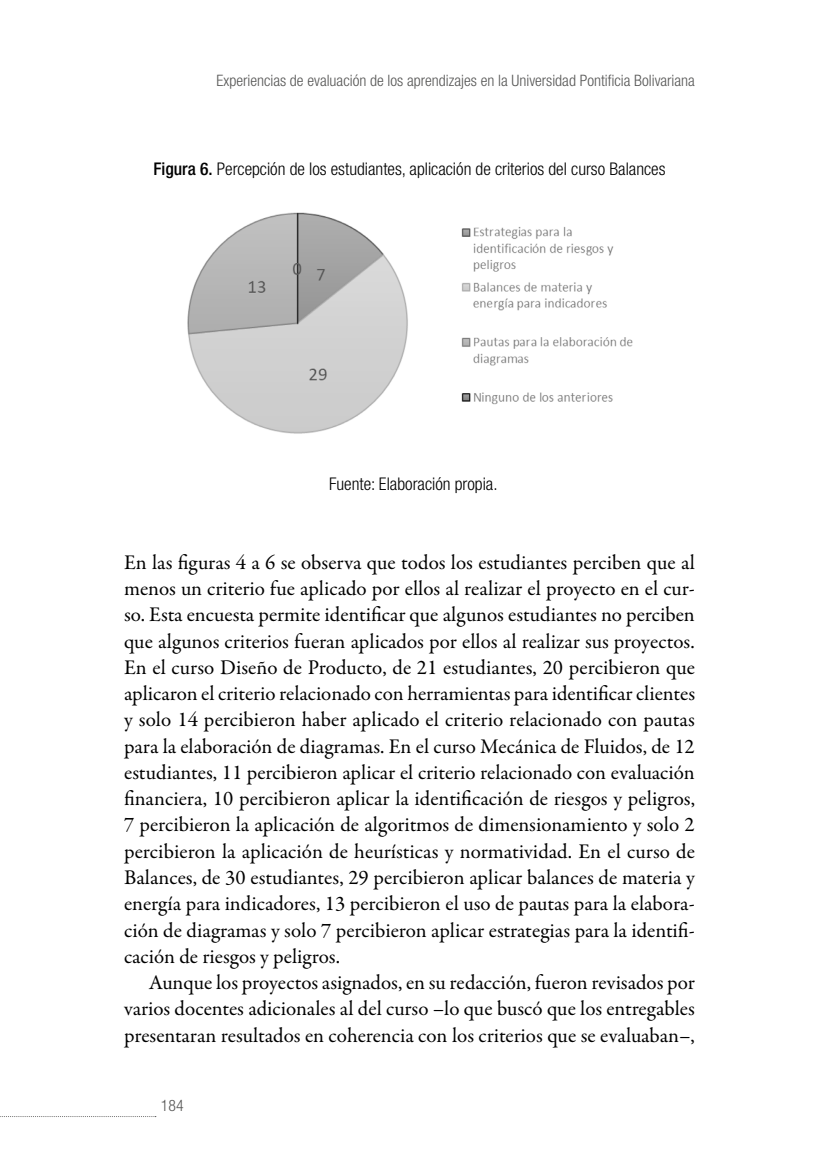
<style>
.page{position:relative;width:819px;height:1166px;background:#fff}
.page>*{position:absolute;margin:0;border:0;box-sizing:border-box;transform-origin:0 0}
.t1{font:21px/26.2px "Garamond Premr Pro";color:#000;text-align:justify}
.t2{font:300 condensed 17.5px "Helvetica Neue LT Std";color:#000}
.t3{font:300 condensed 15.75px "Helvetica Neue LT Std";color:#575756}
.s1{font-weight:500}
</style>
<div class="page">
<svg style="left:0;top:1116px;width:156px;height:1px"></svg>
<img style="left:187px;top:212px;width:446px;height:222px">
<p class="t3" style="left:216px;top:71px;width:480px">Experiencias de evaluación de los aprendizajes en la Universidad Pontificia Bolivariana</p>
<p class="t2" style="left:153px;top:159px;width:513px"><span class="s1">Figura 6.</span> Percepción de los estudiantes, aplicación de criterios del curso Balances</p>
<p class="t2" style="left:329px;top:474px;width:170px">Fuente: Elaboración propia.</p>
<p class="t1" style="left:124px;top:550px;width:572px">En las figuras 4 a 6 se observa que todos los estudiantes perciben que al menos un criterio fue aplicado por ellos al realizar el proyecto en el cur&shy;so. Esta encuesta permite identificar que algunos estudiantes no perciben que algunos criterios fueran aplicados por ellos al realizar sus proyectos.<br>En el curso Diseño de Producto, de 21 estudiantes, 20 percibieron que aplicaron el criterio relacionado con herramientas para identificar clientes y solo 14 percibieron haber aplicado el criterio relacionado con pautas para la elaboración de diagramas. En el curso Mecánica de Fluidos, de 12 estudiantes, 11 percibieron aplicar el criterio relacionado con evaluación financiera, 10 percibieron aplicar la identificación de riesgos y peligros, 7 percibieron la aplicación de algoritmos de dimensionamiento y solo 2 percibieron la aplicación de heurísticas y normatividad. En el curso de Balances, de 30 estudiantes, 29 percibieron aplicar balances de materia y energía para indicadores, 13 percibieron el uso de pautas para la elabora&shy;ción de diagramas y solo 7 percibieron aplicar estrategias para la identifi&shy;cación de riesgos y peligros.</p>
<p class="t1" style="left:124px;top:970px;width:572px;text-indent:25px">Aunque los proyectos asignados, en su redacción, fueron revisados por varios docentes adicionales al del curso –lo que buscó que los entregables presentaran resultados en coherencia con los criterios que se evaluaban–,</p>
<p class="t3" style="left:161px;top:1097px;width:24px">184</p>
</div>
